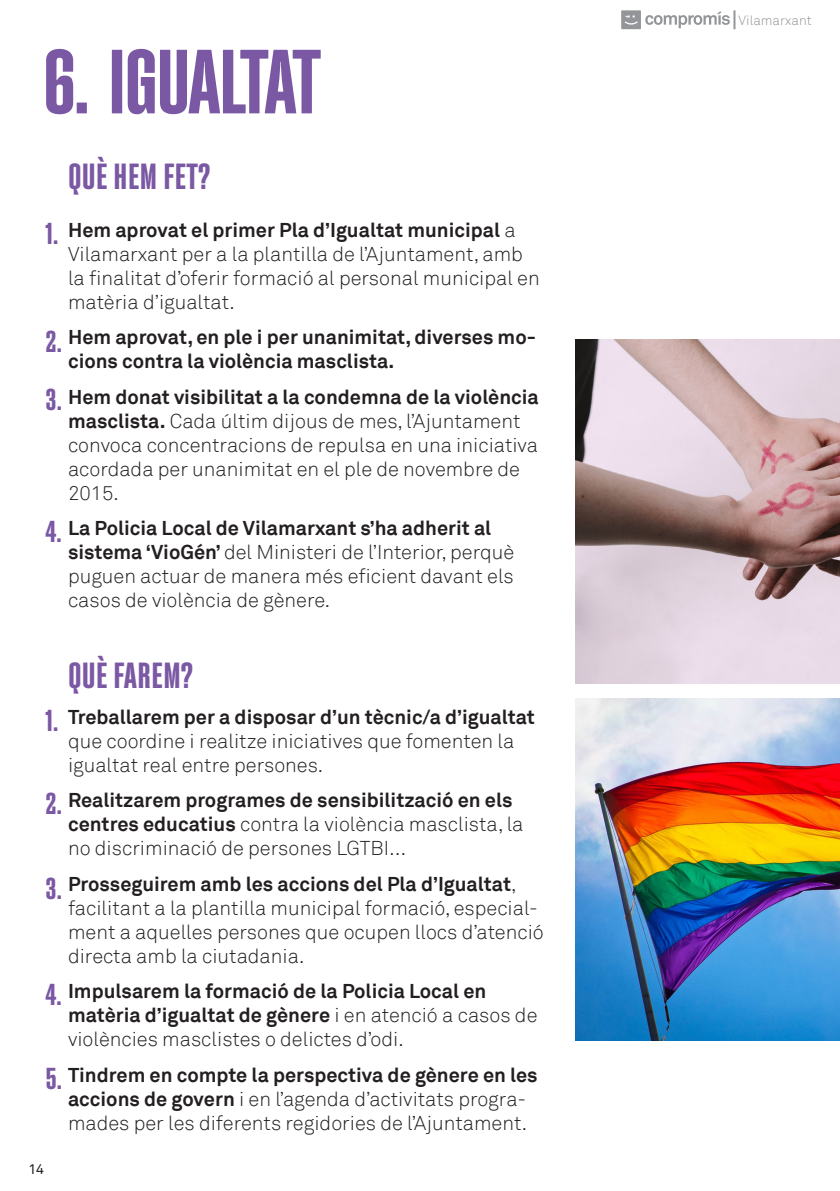
<style>
.page{position:relative;width:840px;height:1191px;background:#fff}
.page>*{position:absolute;margin:0;border:0;box-sizing:border-box;transform-origin:0 0}
.t1{font:600 condensed 90px "Fixture";letter-spacing:-.035em;color:#7b58a4}
.t2{font:600 condensed 36px "Fixture";color:#7b58a4}
.t3{font:600 condensed 30px/58.8px "Fixture";color:#7b58a4}
.t4{font:300 20px/24px "Akkurat";color:#231f20}
.t5{font:700 20px/24px "Akkurat";color:#231f20}
.t6{font:14px "Akkurat Pro";color:#231f20}
.t7{font:300 13.4px "Akkurat";color:#939598}
.s1{font-weight:700}
.s2{font-weight:300}
</style>
<div class="page">
<svg style="left:621px;top:10px;width:114px;height:19px"></svg>
<img style="left:575px;top:340px;width:264px;height:344px">
<img style="left:575px;top:699px;width:264px;height:341px">
<h1 class="t1" style="left:43px;top:29px;width:280px">6. IGUALTAT</h1>
<h2 class="t2" style="left:68px;top:155px;width:144px">QUÈ HEM FET?</h2>
<p class="t4" style="left:68px;top:218px;width:473px"><span class="s1">Hem aprovat el primer Pla d’Igualtat municipal</span> a Vilamarxant per a la plantilla de l’Ajuntament, amb la finalitat d’oferir formació al personal municipal en matèria d’igualtat.</p>
<p class="t5" style="left:68px;top:325px;width:469px">Hem aprovat, en ple i per unanimitat, diverses mo&shy;cions contra la violència masclista.</p>
<p class="t4" style="left:68px;top:385px;width:472px"><span class="s1">Hem donat visibilitat a la condemna de la violència masclista.</span> Cada últim dijous de mes, l’Ajuntament convoca concentracions de repulsa en una iniciativa acordada per unanimitat en el ple de novembre de 2015.</p>
<p class="t4" style="left:68px;top:516px;width:447px"><span class="s1">La Policia Local de Vilamarxant s’ha adherit al sistema ‘VioGén’</span> del Ministeri de l’Interior, perquè puguen actuar de manera més eficient davant els casos de violència de gènere.</p>
<h3 class="t3" style="left:46px;top:204px;width:14px">1.</h3>
<h3 class="t3" style="left:46px;top:312px;width:18px">2.<br>3.</h3>
<h3 class="t3" style="left:45px;top:502px;width:18px">4.</h3>
<h2 class="t2" style="left:68px;top:654px;width:127px">QUÈ FAREM?</h2>
<p class="t5" style="left:68px;top:705px;width:468px">Treballarem per a disposar d’un tècnic/a d’igualtat</p>
<p class="t4" style="left:68px;top:729px;width:447px">que coordine i realitze iniciatives que fomenten la igualtat real entre persones.</p>
<p class="t4" style="left:68px;top:789px;width:456px"><span class="s1">Realitzarem programes de sensibilització en els centres educatius</span> contra la violència masclista, la no discriminació de persones LGTBI…</p>
<p class="t4" style="left:68px;top:872px;width:477px"><span class="s1">Prosseguirem amb les accions del Pla d’Igualtat</span>, facilitant a la plantilla municipal formació, especial&shy;ment a aquelles persones que ocupen llocs d’atenció directa amb la ciutadania.</p>
<p class="t5" style="left:68px;top:979px;width:470px">Impulsarem la formació de la Policia Local en matèria d’igualtat de gènere <span class="s2">i en atenció a casos de violències masclistes o delictes d’odi.</span></p>
<p class="t4" style="left:68px;top:1063px;width:471px"><span class="s1">Tindrem en compte la perspectiva de gènere en les accions de govern</span> i en l’agenda d’activitats progra&shy;mades per les diferents regidories de l’Ajuntament.</p>
<h3 class="t3" style="left:45px;top:691px;width:14px">1.</h3>
<h3 class="t3" style="left:46px;top:775px;width:18px">2.</h3>
<h3 class="t3" style="left:46px;top:859px;width:18px">3.</h3>
<h3 class="t3" style="left:46px;top:965px;width:18px">4.</h3>
<h3 class="t3" style="left:46px;top:1049px;width:18px">5.</h3>
<p class="t6" style="left:28px;top:1160px;width:17px">14</p>
<p class="t7" style="left:738px;top:12px;width:75px">Vilamarxant</p>
</div>
